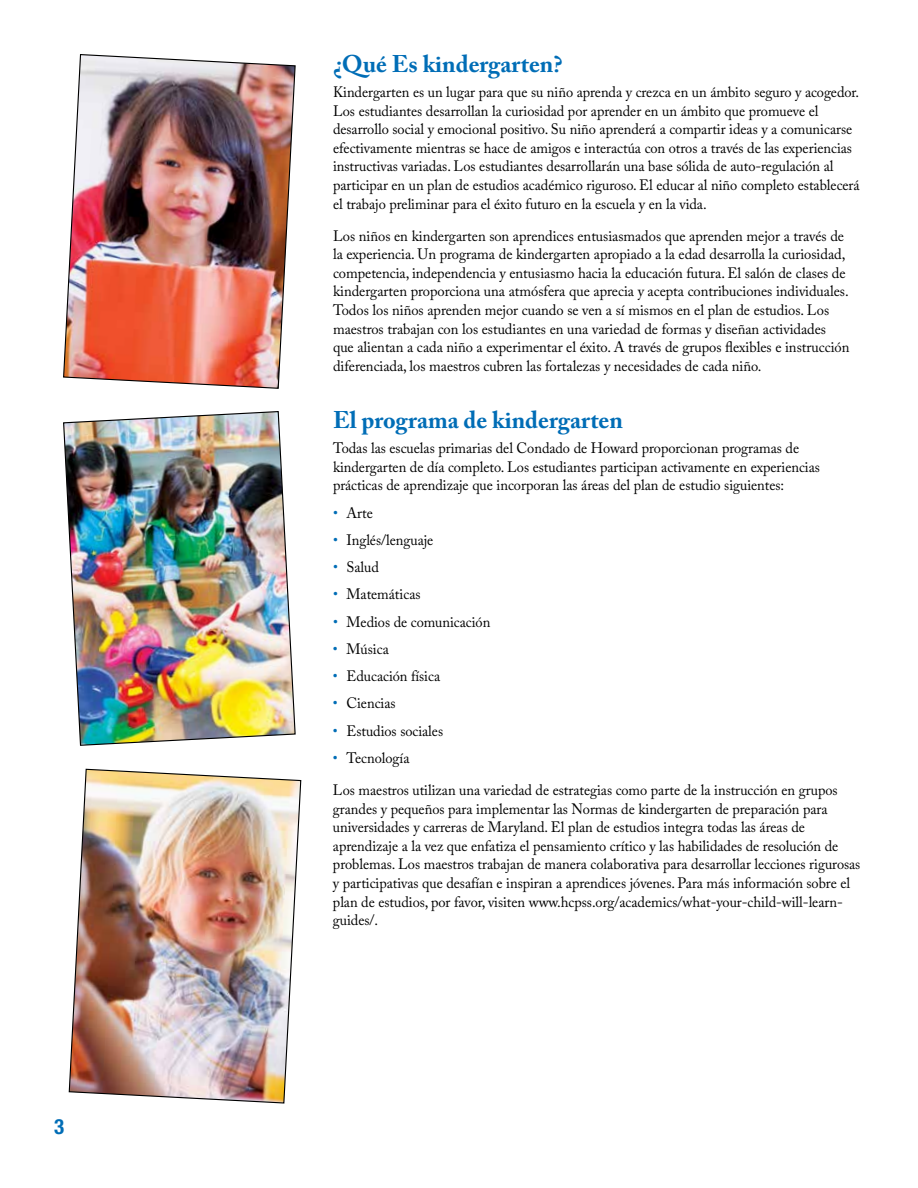
<style>
.page{position:relative;width:918px;height:1188px;background:#fff}
.page>*{position:absolute;margin:0;border:0;box-sizing:border-box;transform-origin:0 0}
.t1{font:700 24px "Adobe Caslon Pro";color:#006db6}
.t2{font:700 condensed 21px "Helvetica Neue LT Std";color:#006db6}
.t3{font:15px/18.6px "Adobe Caslon Pro";letter-spacing:-.005em;color:#000;scale:.96 1}
.t4{font:15px/18.6px "Adobe Caslon Pro";letter-spacing:-.005em;color:#000}
.s1{color:#006db6}
</style>
<div class="page">
<img style="left:63px;top:54px;width:233px;height:335px">
<img style="left:63px;top:411px;width:233px;height:335px">
<img style="left:68px;top:768px;width:234px;height:336px">
<h2 class="t2" style="left:54px;top:1114px;width:12px">3</h2>
<h1 class="t1" style="left:333px;top:49px;width:231px">¿Qué Es kindergarten?</h1>
<p class="t3" style="left:333px;top:83px;width:550px">Kindergarten es un lugar para que su niño aprenda y crezca en un ámbito seguro y acogedor.<br>Los estudiantes desarrollan la curiosidad por aprender en un ámbito que promueve el desarrollo social y emocional positivo. Su niño aprenderá a compartir ideas y a comunicarse efectivamente mientras se hace de amigos e interactúa con otros a través de las experiencias instructivas variadas. Los estudiantes desarrollarán una base sólida de auto-regulación al participar en un plan de estudios académico riguroso. El educar al niño completo establecerá el trabajo preliminar para el éxito futuro en la escuela y en la vida.</p>
<p class="t4" style="left:333px;top:226px;width:518px">Los niños en kindergarten son aprendices entusiasmados que aprenden mejor a través de la experiencia. Un programa de kindergarten apropiado a la edad desarrolla la curiosidad, competencia, independencia y entusiasmo hacia la educación futura. El salón de clases de kindergarten proporciona una atmósfera que aprecia y acepta contribuciones individuales.<br>Todos los niños aprenden mejor cuando se ven a sí mismos en el plan de estudios. Los maestros trabajan con los estudiantes en una variedad de formas y diseñan actividades que alientan a cada niño a experimentar el éxito. A través de grupos flexibles e instrucción diferenciada, los maestros cubren las fortalezas y necesidades de cada niño.</p>
<h1 class="t1" style="left:333px;top:406px;width:291px">El programa de kindergarten</h1>
<p class="t3" style="left:333px;top:439px;width:509px">Todas las escuelas primarias del Condado de Howard proporcionan programas de kindergarten de día completo. Los estudiantes participan activamente en experiencias prácticas de aprendizaje que incorporan las áreas del plan de estudio siguientes:</p>
<p class="t3" style="left:333px;top:503px;width:43px"><span class="s1">•</span> Arte</p>
<p class="t3" style="left:333px;top:530px;width:106px"><span class="s1">•</span> Inglés/lenguaje</p>
<p class="t3" style="left:333px;top:558px;width:49px"><span class="s1">•</span> Salud</p>
<p class="t3" style="left:333px;top:585px;width:93px"><span class="s1">•</span> Matemáticas</p>
<p class="t3" style="left:333px;top:612px;width:165px"><span class="s1">•</span> Medios de comunicación</p>
<p class="t3" style="left:333px;top:639px;width:60px"><span class="s1">•</span> Música</p>
<p class="t3" style="left:333px;top:667px;width:113px"><span class="s1">•</span> Educación física</p>
<p class="t3" style="left:333px;top:694px;width:67px"><span class="s1">•</span> Ciencias</p>
<p class="t3" style="left:333px;top:721px;width:116px"><span class="s1">•</span> Estudios sociales</p>
<p class="t3" style="left:333px;top:742px;width:527px;line-height:32.1px"><span class="s1">•</span> Tecnología<br>Los maestros utilizan una variedad de estrategias como parte de la instrucción en grupos</p>
<p class="t3" style="left:333px;top:799px;width:551px">grandes y pequeños para implementar las Normas de kindergarten de preparación para universidades y carreras de Maryland. El plan de estudios integra todas las áreas de aprendizaje a la vez que enfatiza el pensamiento crítico y las habilidades de resolución de problemas. Los maestros trabajan de manera colaborativa para desarrollar lecciones rigurosas y participativas que desafían e inspiran a aprendices jóvenes. Para más información sobre el plan de estudios, por favor, visiten www.hcpss.org/academics/what-your-child-will-learn&shy;guides/.</p>
</div>
